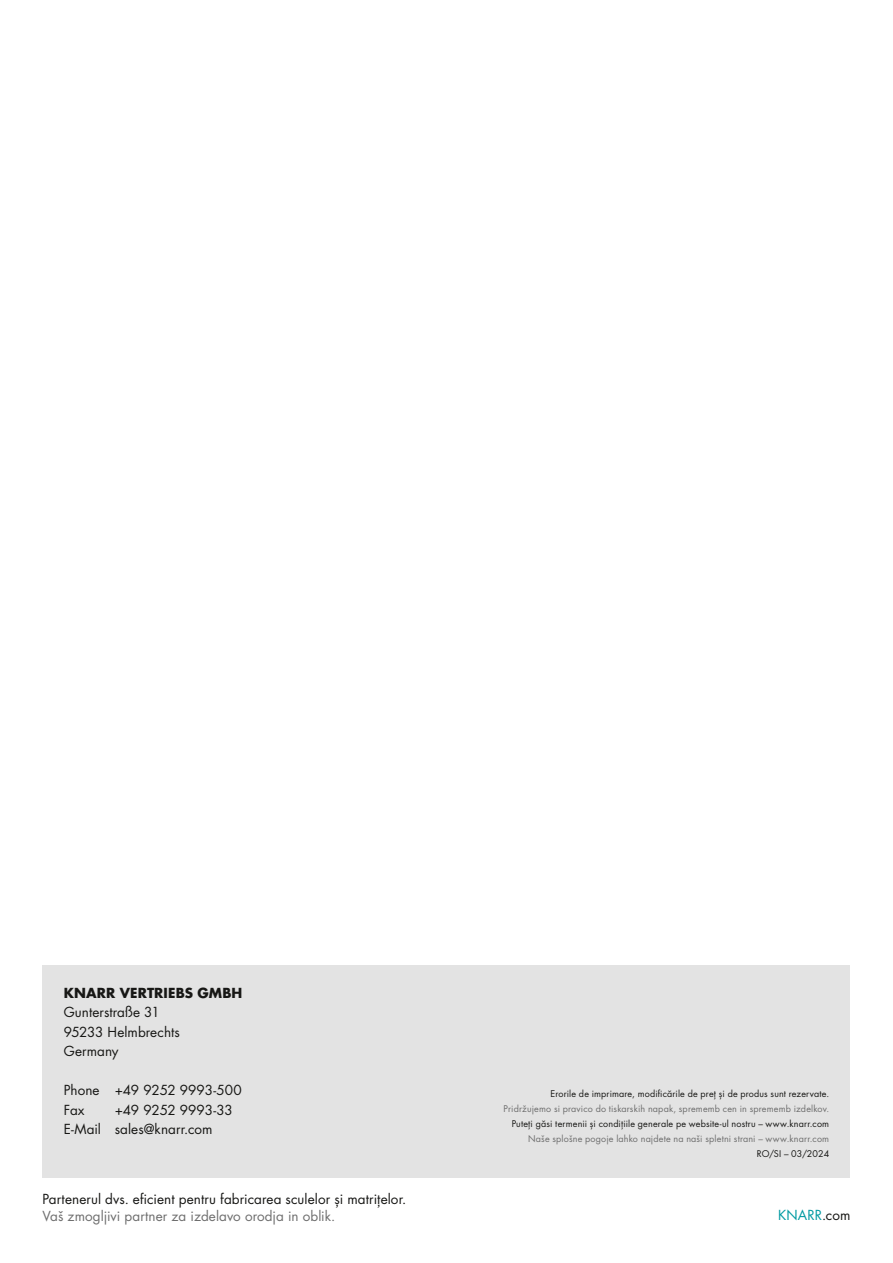
<style>
.page{position:relative;width:893px;height:1263px;background:#fff}
.page>*{position:absolute;margin:0;border:0;box-sizing:border-box;transform-origin:0 0}
.t1{font:13.5px/19.5px "Futura LT Pro";letter-spacing:.005em;color:#171715}
.t2{font:13.5px "Futura LT Pro";letter-spacing:.005em;color:#6e6e6e}
.t3{font:700 13.5px "Futura LT Pro";letter-spacing:.01em;color:#171715}
.t4{font:13.5px "Futura LT Pro";letter-spacing:.005em;color:#009aa2}
.t5{font:9px "Futura LT Pro";letter-spacing:.015em;color:#171715}
.t6{font:9px "Futura LT Pro";letter-spacing:.015em;color:#6e6e6e}
.s1{color:#171715}
</style>
<div class="page">
<div style="left:43px;top:965px;width:807px;height:213px;background:#e3e3e3"></div>
<p class="t3" style="left:64px;top:982px;width:180px">KNARR VERTRIEBS GMBH</p>
<p class="t1" style="left:64px;top:1002px;width:118px">Gunterstraße 31<br>95233 Helmbrechts<br>Germany</p>
<p class="t1" style="left:64px;top:1080px;width:179px">Phone +49 9252 9993-500<br>Fax</p>
<p class="t1" style="left:64px;top:1100px;width:171px;text-indent:51px">+49 9252 9993-33<br>E-Mail sales@knarr.com</p>
<p class="t1" style="left:43px;top:1189px;width:365px">Partenerul dvs. eficient pentru fabricarea sculelor și matrițelor.</p>
<p class="t2" style="left:43px;top:1206px;width:294px">Vaš zmogljivi partner za izdelavo orodja in oblik.</p>
<p class="t5" style="left:551px;top:1087px;width:280px">Erorile de imprimare, modificările de preț și de produs sunt rezervate.</p>
<p class="t6" style="left:503px;top:1102px;width:327px">Pridržujemo si pravico do tiskarskih napak, sprememb cen in sprememb izdelkov.</p>
<p class="t5" style="left:512px;top:1117px;width:319px">Puteți găsi termenii și condițiile generale pe website-ul nostru – www.knarr.com</p>
<p class="t6" style="left:528px;top:1132px;width:303px">Naše splošne pogoje lahko najdete na naši spletni strani – www.knarr.com</p>
<p class="t5" style="left:757px;top:1147px;width:74px">RO/SI – 03/2024</p>
<p class="t4" style="left:778px;top:1206px;width:74px">KNARR<span class="s1">.com</span></p>
</div>
